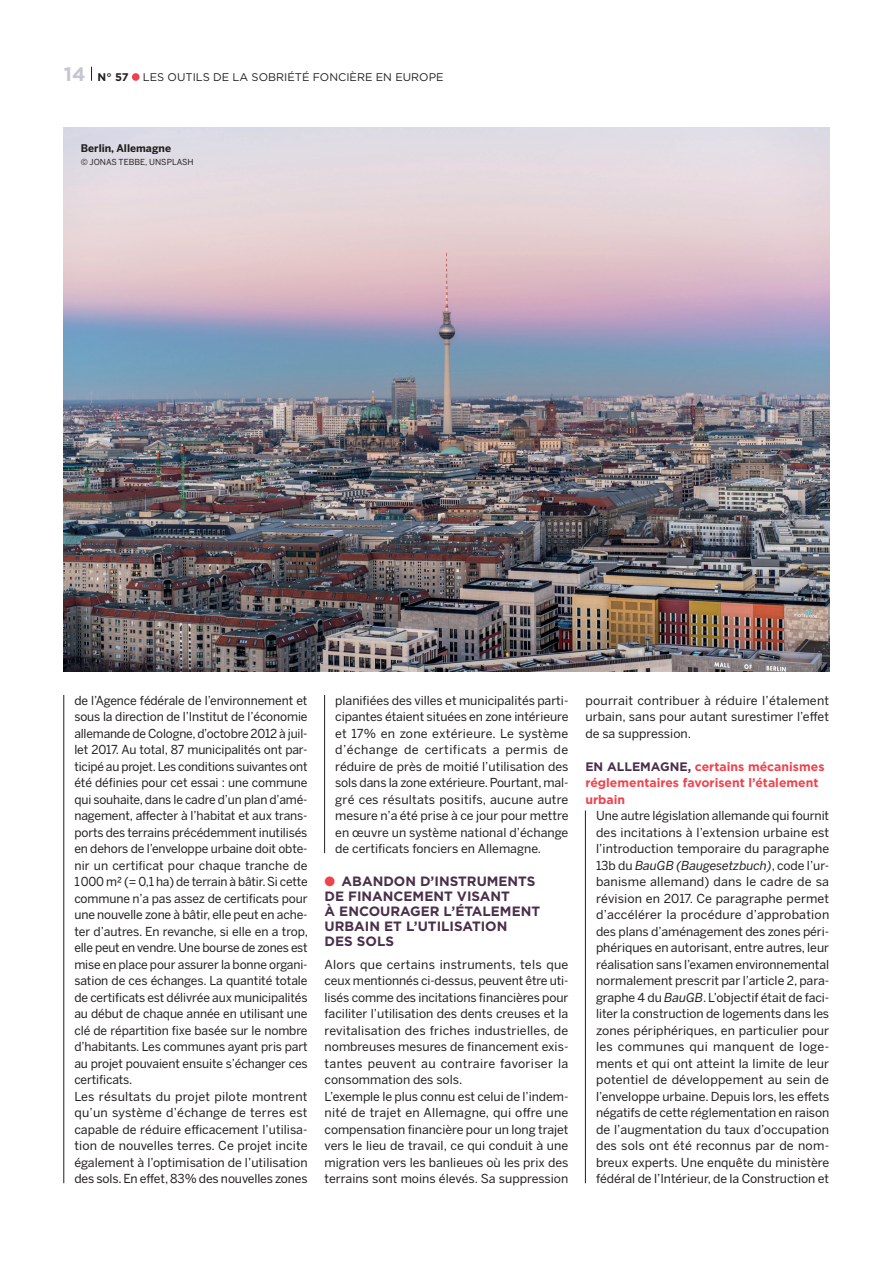
<style>
.page{position:relative;width:893px;height:1263px;background:#fff}
.page>*{position:absolute;margin:0;border:0;box-sizing:border-box;transform-origin:0 0}
.t1{font:700 13.5px/15px "Gotham";color:#4a2f4b}
.t2{font:12.3px/16.5px "Benton Sans";letter-spacing:-.01em;color:#231f20;text-align:justify}
.t3{font:700 12.3px/16.5px "Gotham";color:#ee434d}
.t4{font:11.1px "Gotham";color:#231f20}
.t5{font:700 11.1px "Gotham";color:#231f20}
.t6{font:700 10.5px "Benton Sans";color:#231f20}
.t7{font:8.25px "Benton Sans";color:#231f20}
.s1{font-size:19.5px;color:#c5c6cf}
.s2{color:#ee434d}
.s3{color:#4a2f4b}
.s4{font-style:italic}
</style>
<div class="page">
<svg style="left:91px;top:67px;width:1px;height:14px"></svg>
<div style="left:132px;top:73px;width:8px;height:8px;background:#ee434d;border-radius:50%"></div>
<hr style="left:63px;top:695px;width:1px;height:488px;background:#231f20">
<hr style="left:324px;top:695px;width:1px;height:158px;background:#231f20">
<hr style="left:585px;top:810px;width:1px;height:373px;background:#231f20">
<img style="left:64px;top:127px;width:765px;height:545px">
<p class="t5" style="left:64px;top:69px;width:66px"><span class="s1">14</span> N° 57</p>
<p class="t4" style="left:143px;top:70px;width:302px">LES OUTILS DE LA SOBRIÉTÉ FONCIÈRE EN EUROPE</p>
<p class="t6" style="left:81px;top:142px;width:92px">Berlin, Allemagne</p>
<p class="t7" style="left:81px;top:158px;width:114px">© JONAS TEBBE, UNSPLASH</p>
<p class="t2" style="left:74px;top:692px;width:235px;text-align:left">de l’Agence fédérale de l’environnement et sous la direction de l’Institut de l’économie allemande de Cologne, d’octobre 2012 à juil&shy;let 2017. Au total, 87 municipalités ont par&shy;ticipé au projet. Les conditions suivantes ont été définies pour cet essai : une commune qui souhaite, dans le cadre d’un plan d’amé&shy;nagement, affecter à l’habitat et aux trans&shy;ports des terrains précédemment inutilisés en dehors de l’enveloppe urbaine doit obte&shy;nir un certificat pour chaque tranche de 1000 m² (= 0,1 ha) de terrain à bâtir. Si cette commune n’a pas assez de certificats pour une nouvelle zone à bâtir, elle peut en ache&shy;ter d’autres. En revanche, si elle en a trop, elle peut en vendre. Une bourse de zones est mise en place pour assurer la bonne organi&shy;sation de ces échanges. La quantité totale de certificats est délivrée aux municipalités au début de chaque année en utilisant une clé de répartition fixe basée sur le nombre d’habitants. Les communes ayant pris part au projet pouvaient ensuite s’échanger ces certificats.<br>Les résultats du projet pilote montrent qu’un système d’échange de terres est capable de réduire efficacement l’utilisa&shy;tion de nouvelles terres. Ce projet incite également à l’optimisation de l’utilisation des sols. En effet, 83% des nouvelles zones</p>
<p class="t2" style="left:335px;top:692px;width:235px">planifiées des villes et municipalités parti&shy;cipantes étaient situées en zone intérieure et 17% en zone extérieure. Le système d’échange de certificats a permis de réduire de près de moitié l’utilisation des sols dans la zone extérieure. Pourtant, mal&shy;gré ces résultats positifs, aucune autre mesure n’a été prise à ce jour pour mettre en œuvre un système national d’échange de certificats fonciers en Allemagne.</p>
<p class="t1" style="left:325px;top:874px;width:217px"><span class="s2">●</span> ABANDON D’INSTRUMENTS<br>DE FINANCEMENT VISANT<br>À ENCOURAGER L’ÉTALEMENT<br>URBAIN ET L’UTILISATION<br>DES SOLS</p>
<p class="t2" style="left:325px;top:956px;width:245px;text-align:left">Alors que certains instruments, tels que ceux mentionnés ci-dessus, peuvent être uti&shy;lisés comme des incitations financières pour faciliter l’utilisation des dents creuses et la revitalisation des friches industrielles, de nombreuses mesures de financement exis&shy;tantes peuvent au contraire favoriser la consommation des sols.<br>L’exemple le plus connu est celui de l’indem&shy;nité de trajet en Allemagne, qui offre une compensation financière pour un long trajet vers le lieu de travail, ce qui conduit à une migration vers les banlieues où les prix des terrains sont moins élevés. Sa suppression</p>
<p class="t2" style="left:585px;top:692px;width:245px">pourrait contribuer à réduire l’étalement urbain, sans pour autant surestimer l’effet de sa suppression.</p>
<p class="t3" style="left:585px;top:758px;width:241px"><span class="s3">EN ALLEMAGNE,</span> certains mécanismes réglementaires favorisent l’étalement urbain</p>
<p class="t2" style="left:596px;top:807px;width:235px">Une autre législation allemande qui fournit des incitations à l’extension urbaine est l’introduction temporaire du paragraphe 13b du <span class="s4">BauGB (Baugesetzbuch)</span>, code l’ur&shy;banisme allemand) dans le cadre de sa révision en 2017. Ce paragraphe permet d’accélérer la procédure d’approbation des plans d’aménagement des zones péri&shy;phériques en autorisant, entre autres, leur réalisation sans l’examen environnemental normalement prescrit par l’article 2, para&shy;graphe 4 du <span class="s4">BauGB</span>. L’objectif était de faci&shy;liter la construction de logements dans les zones périphériques, en particulier pour les communes qui manquent de loge&shy;ments et qui ont atteint la limite de leur potentiel de développement au sein de l’enveloppe urbaine. Depuis lors, les effets négatifs de cette réglementation en raison de l’augmentation du taux d’occupation des sols ont été reconnus par de nom&shy;breux experts. Une enquête du ministère fédéral de l’Intérieur, de la Construction et</p>
</div>
